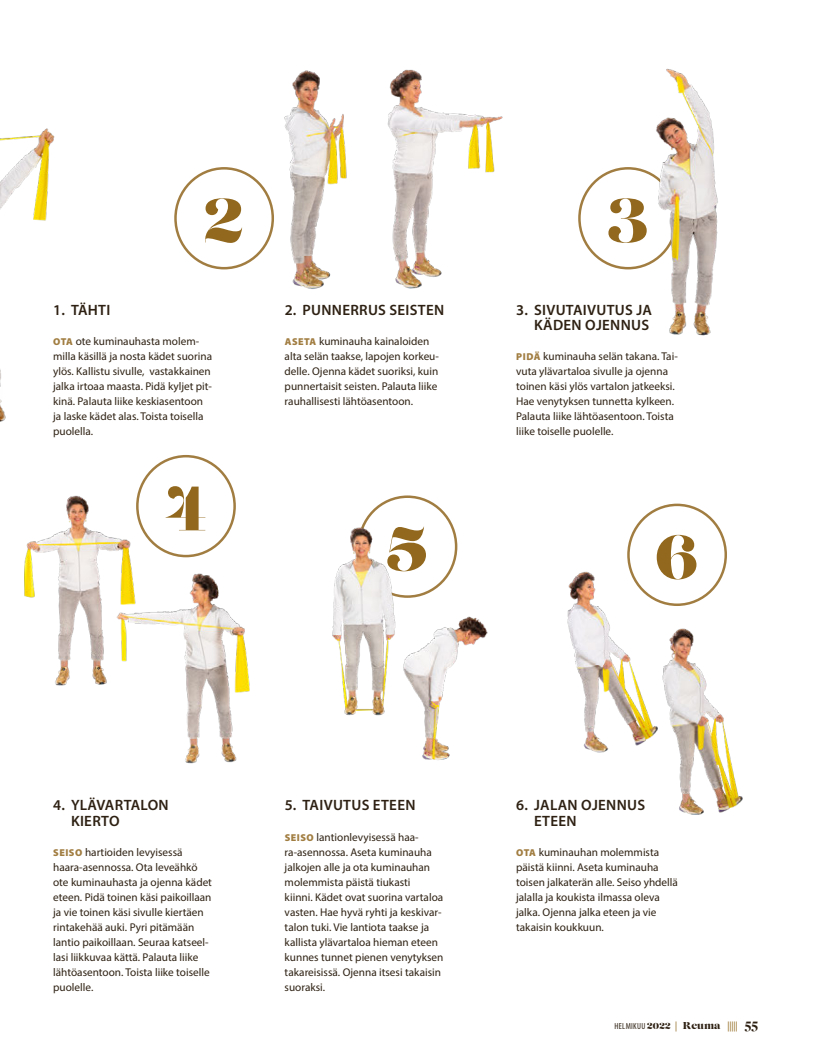
<style>
.page{position:relative;width:815px;height:1053px;background:#fff}
.page>*{position:absolute;margin:0;border:0;box-sizing:border-box;transform-origin:0 0}
._01_nosto{font:62.5px "Lust Didone";color:#91681d}
.t1{font:600 15px/15px "Myriad Pro";letter-spacing:.02em;color:#2e2113}
._02_kainalo_leipis_0{font:11.25px/15px "Myriad Pro";color:#2e2113}
.t2{font:condensed 8.75px "Myriad Pro";letter-spacing:.03em;color:#2e2113}
.s1{font-weight:900;font-size:10px;color:#a17d41}
.s2{font-family:"Lust";font-stretch:normal}
.s3{font-size:10px;color:#91681d}
.s4{font-family:"Lust";font-stretch:normal;font-size:10px}
.s5{font-family:"Freight Disp Pro";font-weight:900;font-stretch:normal;font-size:15px}
</style>
<div class="page">
<div style="left:627px;top:503px;width:100px;height:103px;border:2px solid #a17d41;border-radius:50%"></div>
<div style="left:136px;top:455px;width:100px;height:102px;border:2px solid #a17d41;border-radius:50%"></div>
<div style="left:174px;top:167px;width:100px;height:102px;border:2px solid #a17d41;border-radius:50%"></div>
<div style="left:578px;top:167px;width:100px;height:102px;border:2px solid #a17d41;border-radius:50%"></div>
<img style="left:0;top:128px;width:55px;height:294px">
<img style="left:284px;top:70px;width:63px;height:219px">
<img style="left:387px;top:69px;width:116px;height:220px">
<img style="left:646px;top:68px;width:72px;height:268px">
<img style="left:24px;top:485px;width:125px;height:201px">
<img style="left:109px;top:566px;width:141px;height:198px">
<img style="left:332px;top:515px;width:75px;height:201px">
<img style="left:393px;top:601px;width:95px;height:159px">
<img style="left:567px;top:562px;width:110px;height:191px">
<img style="left:645px;top:622px;width:98px;height:193px">
<p class="_01_nosto" style="left:204px;top:181px;width:40px">2</p>
<p class="t1" style="left:53px;top:302px;width:59px">1. TÄHTI</p>
<p class="_02_kainalo_leipis_0" style="left:53px;top:334px;width:161px"><span class="s1">OTA</span> ote kuminauhasta molem&shy;milla käsillä ja nosta kädet suorina ylös. Kallistu sivulle, vastakkainen jalka irtoaa maasta. Pidä kyljet pit&shy;kinä. Palauta liike keskiasentoon ja laske kädet alas. Toista toisella puolella.</p>
<p class="_01_nosto" style="left:165px;top:469px;width:42px">4</p>
<p class="t1" style="left:285px;top:302px;width:161px">2. PUNNERRUS SEISTEN</p>
<p class="_02_kainalo_leipis_0" style="left:285px;top:334px;width:156px"><span class="s1">ASETA</span> kuminauha kainaloiden alta selän taakse, lapojen korkeu&shy;delle. Ojenna kädet suoriksi, kuin punnertaisit seisten. Palauta liike rauhallisesti lähtöasentoon.</p>
<p class="_01_nosto" style="left:386px;top:510px;width:43px">5</p>
<p class="_01_nosto" style="left:607px;top:181px;width:43px">3</p>
<p class="t1" style="left:516px;top:302px;width:137px;text-align:right">3. SIVUTAIVUTUS JA<br>KÄDEN OJENNUS</p>
<p class="_02_kainalo_leipis_0" style="left:516px;top:349px;width:163px"><span class="s1">PIDÄ</span> kuminauha selän takana. Tai&shy;vuta ylävartaloa sivulle ja ojenna toinen käsi ylös vartalon jatkeeksi.<br>Hae venytyksen tunnetta kylkeen.<br>Palauta liike lähtöasentoon. Toista liike toiselle puolelle.</p>
<p class="_01_nosto" style="left:655px;top:518px;width:44px">6</p>
<p class="t1" style="left:71px;top:797px;width:99px;text-indent:-18px">4. YLÄVARTALON<br>KIERTO</p>
<p class="_02_kainalo_leipis_0" style="left:53px;top:844px;width:160px"><span class="s1">SEISO</span> hartioiden levyisessä haara-asennossa. Ota leveähkö ote kuminauhasta ja ojenna kädet eteen. Pidä toinen käsi paikoillaan ja vie toinen käsi sivulle kiertäen rintakehää auki. Pyri pitämään lantio paikoillaan. Seuraa katseel&shy;lasi liikkuvaa kättä. Palauta liike lähtöasentoon. Toista liike toiselle puolelle.</p>
<p class="t1" style="left:285px;top:797px;width:132px">5. TAIVUTUS ETEEN</p>
<p class="_02_kainalo_leipis_0" style="left:285px;top:829px;width:160px"><span class="s1">SEISO</span> lantionlevyisessä haa&shy;ra-asennossa. Aseta kuminauha jalkojen alle ja ota kuminauhan molemmista päistä tiukasti<br>kiinni. Kädet ovat suorina vartaloa vasten. Hae hyvä ryhti ja keskivar&shy;talon tuki. Vie lantiota taakse ja kallista ylävartaloa hieman eteen kunnes tunnet pienen venytyksen takareisissä. Ojenna itsesi takaisin suoraksi.</p>
<p class="t1" style="left:534px;top:797px;width:113px;text-indent:-18px">6. JALAN OJENNUS<br>ETEEN</p>
<p class="_02_kainalo_leipis_0" style="left:516px;top:844px;width:163px"><span class="s1">OTA</span> kuminauhan molemmista päistä kiinni. Aseta kuminauha toisen jalkaterän alle. Seiso yhdellä jalalla ja koukista ilmassa oleva jalka. Ojenna jalka eteen ja vie takaisin koukkuun.</p>
<p class="t2" style="left:615px;top:1020px;width:145px">HELMIKUU <span class="s2">2022</span> <span class="s3">|</span> <span class="s4">Reuma</span> <span class="s3">|||||</span> <span class="s5">55</span></p>
</div>
